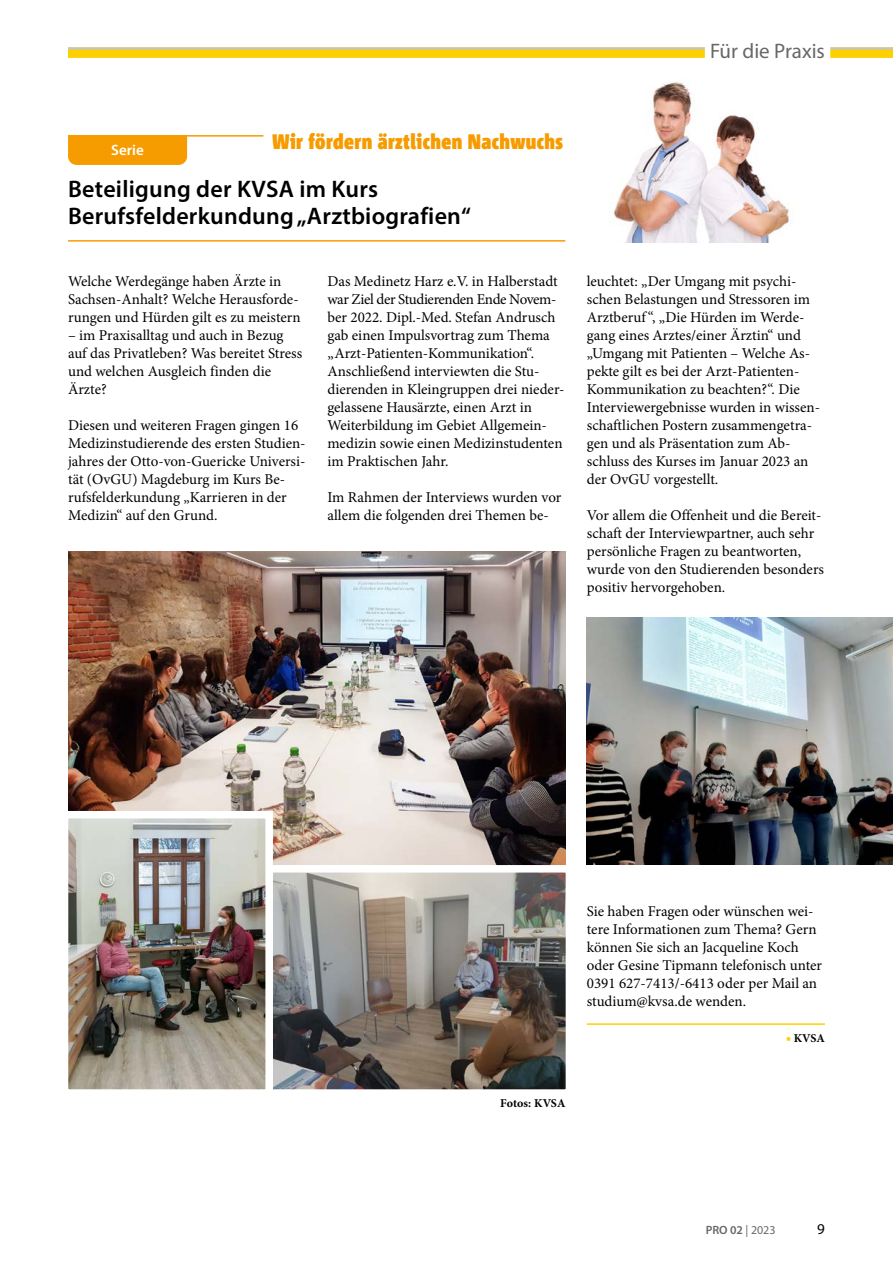
<style>
.page{position:relative;width:893px;height:1263px;background:#fff}
.page>*{position:absolute;margin:0;border:0;box-sizing:border-box;transform-origin:0 0}
.t1{font:600 24px/27px "Myriad Pro";letter-spacing:.01em;color:#000}
.t2{font:900 21px "Corpid Cd";letter-spacing:.02em;color:#f69c00}
.t3{font:21px "Myriad Pro";color:#676767}
.t4{font:15px/18px "Minion Pro";color:#000}
.t5{font:600 15px "Myriad Pro";color:#fff}
.t6{font:15px "Myriad Pro";color:#000}
.t7{font:700 12px "Minion Pro";color:#000}
.t8{font:600 12px "Myriad Pro";color:#676767}
.s1{font-weight:400;color:#fdd000}
.s2{font-weight:400}
</style>
<div class="page">
<div style="left:68px;top:47px;width:825px;height:11px;background:#fdd000"></div>
<hr style="left:68px;top:47px;width:825px;height:3px;background:#c4c4c5">
<div style="left:705px;top:36px;width:125px;height:30px;background:#fff"></div>
<hr style="left:587px;top:1023px;width:238px;height:2px;background:#fdd000">
<img style="left:613px;top:81px;width:180px;height:161px">
<hr style="left:68px;top:135px;width:195px;height:2px;background:#f69c00">
<hr style="left:68px;top:240px;width:497px;height:2px;background:#f69c00">
<div style="left:68px;top:137px;width:119px;height:28px;background:#f69c00"></div>
<img style="left:68px;top:551px;width:498px;height:310px">
<img style="left:277px;top:861px;width:289px;height:229px">
<img style="left:68px;top:807px;width:209px;height:283px">
<img style="left:587px;top:617px;width:306px;height:248px">
<h2 class="t3" style="left:710px;top:38px;width:116px">Für die Praxis</h2>
<h2 class="t2" style="left:272px;top:131px;width:292px">Wir fördern ärztlichen Nachwuchs</h2>
<h1 class="t1" style="left:68px;top:175px;width:405px">Beteiligung der KVSA im Kurs<br>Berufsfelderkundung „Arztbiografien“</h1>
<p class="t5" style="left:111px;top:140px;width:34px">Serie</p>
<p class="t4" style="left:68px;top:272px;width:234px">Welche Werdegänge haben Ärzte in<br>Sachsen-Anhalt? Welche Herausforde&shy;rungen und Hürden gilt es zu meistern</p>
<p class="t4" style="left:68px;top:326px;width:236px">– im Praxisalltag und auch in Bezug auf das Privatleben? Was bereitet Stress und welchen Ausgleich finden die<br>Ärzte?</p>
<p class="t4" style="left:68px;top:416px;width:239px">Diesen und weiteren Fragen gingen 16<br>Medizinstudierende des ersten Studien&shy;jahres der Otto-von-Guericke Universi&shy;tät (OvGU) Magdeburg im Kurs Be&shy;rufsfelderkundung „Karrieren in der Medizin“ auf den Grund.</p>
<p class="t4" style="left:327px;top:272px;width:239px">Das Medinetz Harz e.V. in Halberstadt war Ziel der Studierenden Ende Novem&shy;ber 2022. Dipl.-Med. Stefan Andrusch gab einen Impulsvortrag zum Thema „Arzt-Patienten-Kommunikation“.<br>Anschließend interviewten die Stu&shy;dierenden in Kleingruppen drei nieder&shy;gelassene Hausärzte, einen Arzt in Weiterbildung im Gebiet Allgemein&shy;medizin sowie einen Medizinstudenten im Praktischen Jahr.</p>
<p class="t4" style="left:327px;top:488px;width:236px">Im Rahmen der Interviews wurden vor allem die folgenden drei Themen be-</p>
<p class="t4" style="left:587px;top:272px;width:235px">leuchtet: „Der Umgang mit psychi&shy;schen Belastungen und Stressoren im Arztberuf “, „Die Hürden im Werde&shy;gang eines Arztes/einer Ärztin“ und „Umgang mit Patienten – Welche As&shy;pekte gilt es bei der Arzt-Patienten-Kommunikation zu beachten?“. Die Interviewergebnisse wurden in wissen&shy;schaftlichen Postern zusammengetra&shy;gen und als Präsentation zum Ab&shy;schluss des Kurses im Januar 2023 an der OvGU vorgestellt.</p>
<p class="t4" style="left:587px;top:506px;width:239px">Vor allem die Offenheit und die Bereit&shy;schaft der Interviewpartner, auch sehr persönliche Fragen zu beantworten, wurde von den Studierenden besonders positiv hervorgehoben.</p>
<p class="t4" style="left:587px;top:902px;width:237px">Sie haben Fragen oder wünschen wei&shy;tere Informationen zum Thema? Gern können Sie sich an Jacqueline Koch oder Gesine Tipmann telefonisch unter 0391 627-7413/-6413 oder per Mail an studium@kvsa.de wenden.</p>
<p class="t7" style="left:786px;top:1029px;width:40px"><span class="s1">■</span> KVSA</p>
<p class="t7" style="left:500px;top:1094px;width:67px">Fotos: KVSA</p>
<p class="t8" style="left:706px;top:1222px;width:71px">PRO 02 <span class="s2">| 2023</span></p>
<p class="t6" style="left:817px;top:1220px;width:9px">9</p>
</div>
